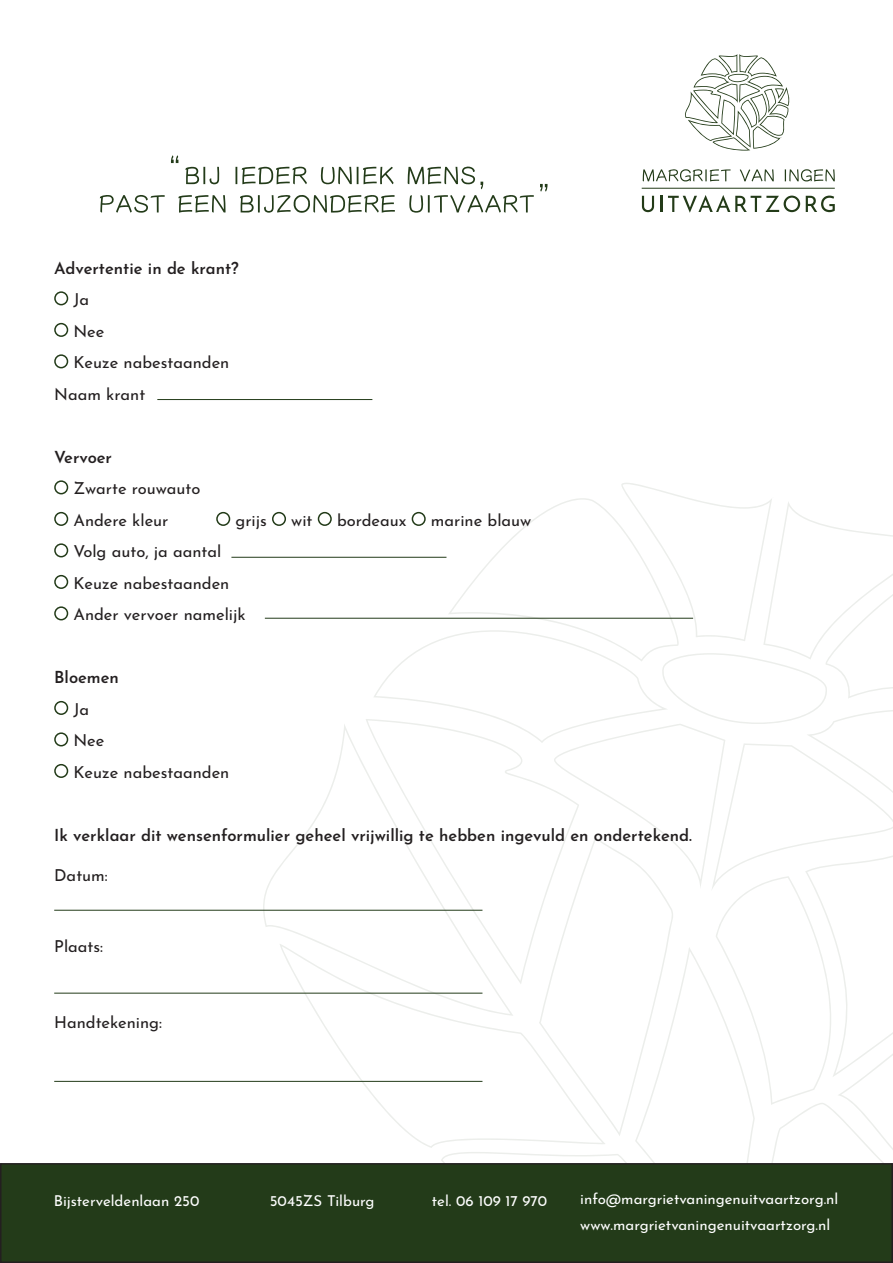
<style>
.page{position:relative;width:893px;height:1263px;background:#fff}
.page>*{position:absolute;margin:0;border:0;box-sizing:border-box;transform-origin:0 0}
.t1{font:16.5px/31.5px "Josefin Sans";color:#231f20}
.t2{font:600 16.5px "Josefin Sans";color:#231f20}
.t3{font:15px/25.5px "Josefin Sans";color:#fff}
</style>
<div class="page">
<svg style="left:261px;top:723px;width:112px;height:270px"></svg>
<svg style="left:277px;top:943px;width:96px;height:153px"></svg>
<svg style="left:373px;top:483px;width:520px;height:680px"></svg>
<div style="left:54px;top:291px;width:14px;height:14px;border:2px solid #233b19;border-radius:50%"></div>
<div style="left:54px;top:323px;width:14px;height:14px;border:2px solid #233b19;border-radius:50%"></div>
<div style="left:54px;top:354px;width:14px;height:14px;border:2px solid #233b19;border-radius:50%"></div>
<div style="left:54px;top:480px;width:14px;height:14px;border:2px solid #233b19;border-radius:50%"></div>
<div style="left:54px;top:512px;width:14px;height:14px;border:2px solid #233b19;border-radius:50%"></div>
<div style="left:216px;top:512px;width:14px;height:14px;border:2px solid #233b19;border-radius:50%"></div>
<div style="left:272px;top:512px;width:14px;height:14px;border:2px solid #233b19;border-radius:50%"></div>
<div style="left:318px;top:512px;width:14px;height:14px;border:2px solid #233b19;border-radius:50%"></div>
<div style="left:412px;top:512px;width:14px;height:14px;border:2px solid #233b19;border-radius:50%"></div>
<div style="left:54px;top:543px;width:14px;height:14px;border:2px solid #233b19;border-radius:50%"></div>
<div style="left:54px;top:575px;width:14px;height:14px;border:2px solid #233b19;border-radius:50%"></div>
<div style="left:54px;top:606px;width:14px;height:14px;border:2px solid #233b19;border-radius:50%"></div>
<div style="left:54px;top:701px;width:14px;height:14px;border:2px solid #233b19;border-radius:50%"></div>
<div style="left:54px;top:732px;width:14px;height:14px;border:2px solid #233b19;border-radius:50%"></div>
<div style="left:54px;top:764px;width:14px;height:14px;border:2px solid #233b19;border-radius:50%"></div>
<div style="left:1px;top:1164px;width:891px;height:98px;background:#233b19"></div>
<div style="left:0;top:1163px;width:893px;height:100px;border:2px solid #231f20"></div>
<svg style="left:685px;top:54px;width:105px;height:97px"></svg>
<svg style="left:643px;top:169px;width:87px;height:13px"></svg>
<svg style="left:740px;top:169px;width:34px;height:12px"></svg>
<svg style="left:785px;top:169px;width:50px;height:13px"></svg>
<hr style="left:642px;top:188px;width:193px;height:1px;background:#233b18">
<svg style="left:642px;top:196px;width:12px;height:16px"></svg>
<hr style="left:660px;top:196px;width:3px;height:16px;background:#233b18">
<svg style="left:668px;top:195px;width:132px;height:18px"></svg>
<svg style="left:806px;top:196px;width:29px;height:16px"></svg>
<svg style="left:171px;top:155px;width:7px;height:8px"></svg>
<svg style="left:185px;top:167px;width:34px;height:17px"></svg>
<svg style="left:235px;top:166px;width:72px;height:18px"></svg>
<svg style="left:321px;top:167px;width:73px;height:17px"></svg>
<svg style="left:100px;top:195px;width:65px;height:18px"></svg>
<svg style="left:178px;top:195px;width:48px;height:18px"></svg>
<svg style="left:240px;top:195px;width:155px;height:18px"></svg>
<svg style="left:408px;top:166px;width:126px;height:47px"></svg>
<svg style="left:540px;top:184px;width:8px;height:8px"></svg>
<hr style="left:157px;top:399px;width:215px;height:1px;background:#233b19">
<hr style="left:231px;top:557px;width:215px;height:1px;background:#233b19">
<hr style="left:265px;top:618px;width:428px;height:1px;background:#233b19">
<hr style="left:54px;top:910px;width:428px;height:1px;background:#233b19">
<hr style="left:54px;top:993px;width:428px;height:1px;background:#233b19">
<hr style="left:54px;top:1081px;width:428px;height:1px;background:#233b19">
<p class="t2" style="left:54px;top:254px;width:186px">Advertentie in de krant?</p>
<p class="t1" style="left:73px;top:282px;width:17px">Ja</p>
<p class="t1" style="left:73px;top:313px;width:32px">Nee</p>
<p class="t1" style="left:73px;top:345px;width:157px">Keuze nabestaanden</p>
<p class="t1" style="left:54px;top:376px;width:93px">Naam krant</p>
<p class="t2" style="left:54px;top:443px;width:59px">Vervoer</p>
<p class="t1" style="left:73px;top:471px;width:129px">Zwarte rouwauto<br>Andere kleur</p>
<p class="t1" style="left:235px;top:502px;width:33px">grijs</p>
<p class="t1" style="left:291px;top:502px;width:23px">wit</p>
<p class="t1" style="left:337px;top:502px;width:71px">bordeaux</p>
<p class="t1" style="left:431px;top:502px;width:102px">marine blauw</p>
<p class="t1" style="left:73px;top:534px;width:174px">Volg auto, ja aantal<br>Keuze nabestaanden<br>Ander vervoer namelijk</p>
<p class="t2" style="left:54px;top:663px;width:66px">Bloemen</p>
<p class="t1" style="left:73px;top:691px;width:157px">Ja<br>Nee<br>Keuze nabestaanden</p>
<p class="t2" style="left:54px;top:821px;width:639px">Ik verklaar dit wensenformulier geheel vrijwillig te hebben ingevuld en ondertekend.</p>
<p class="t1" style="left:54px;top:858px;width:55px">Datum:</p>
<p class="t1" style="left:54px;top:928px;width:51px">Plaats:</p>
<p class="t1" style="left:54px;top:1005px;width:109px">Handtekening:</p>
<p class="t3" style="left:54px;top:1186px;width:147px">Bijsterveldenlaan 250</p>
<p class="t3" style="left:270px;top:1186px;width:106px">5045ZS Tilburg</p>
<p class="t3" style="left:432px;top:1186px;width:117px">tel. 06 109 17 970</p>
<p class="t3" style="left:580px;top:1184px;width:260px">info@margrietvaningenuitvaartzorg.nl www.margrietvaningenuitvaartzorg.nl</p>
</div>
